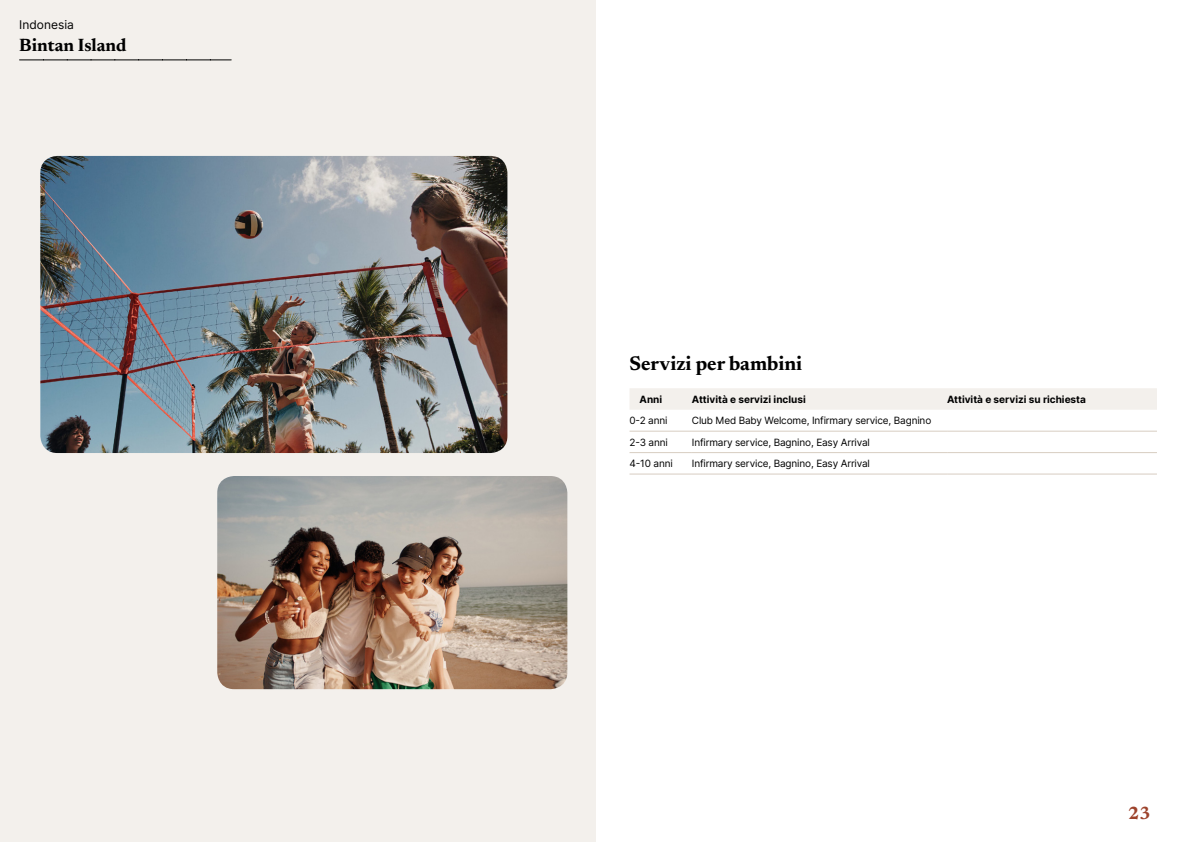
<style>
.page{position:relative;width:1191px;height:842px;background:#fff}
.page>*{position:absolute;margin:0;border:0;box-sizing:border-box;transform-origin:0 0}
.t1{font:700 20px "Newsreader 24 pt";color:#000}
.t2{font:700 18px "Newsreader 24 pt";color:#000}
.t3{font:700 18px "Newsreader 24 pt";color:#9d432c}
.t4{font:12px "Inter";color:#000}
.t5{font:10px "Inter";letter-spacing:-.015em;color:#000}
.t6{font:700 10px "Inter";color:#000}
</style>
<div class="page">
<div style="left:0;top:0;width:595px;height:842px;background:#f3f0ec"></div>
<img style="left:40px;top:156px;width:467px;height:297px">
<img style="left:217px;top:476px;width:350px;height:213px">
<svg style="left:20px;top:60px;width:211px;height:1px"></svg>
<div style="left:630px;top:388px;width:527px;height:22px;background:#f3f0ec"></div>
<hr style="left:629px;top:431px;width:63px;height:1px;background:#d7cdc1">
<hr style="left:692px;top:431px;width:255px;height:1px;background:#d7cdc1">
<hr style="left:947px;top:431px;width:210px;height:1px;background:#d7cdc1">
<hr style="left:629px;top:452px;width:63px;height:1px;background:#d7cdc1">
<hr style="left:692px;top:452px;width:255px;height:1px;background:#d7cdc1">
<hr style="left:947px;top:452px;width:210px;height:1px;background:#d7cdc1">
<hr style="left:629px;top:473px;width:63px;height:1px;background:#d7cdc1">
<hr style="left:692px;top:473px;width:255px;height:1px;background:#d7cdc1">
<hr style="left:947px;top:473px;width:210px;height:1px;background:#d7cdc1">
<p class="t4" style="left:19px;top:15px;width:56px">Indonesia</p>
<h2 class="t2" style="left:19px;top:32px;width:109px">Bintan Island</h2>
<h1 class="t1" style="left:629px;top:349px;width:174px">Servizi per bambini</h1>
<p class="t6" style="left:639px;top:392px;width:24px">Anni</p>
<p class="t6" style="left:692px;top:392px;width:115px">Attività e servizi inclusi</p>
<p class="t6" style="left:947px;top:392px;width:140px">Attività e servizi su richiesta</p>
<p class="t5" style="left:629px;top:413px;width:40px">0-2 anni</p>
<p class="t5" style="left:692px;top:413px;width:241px">Club Med Baby Welcome, Infirmary service, Bagnino</p>
<p class="t5" style="left:629px;top:435px;width:40px">2-3 anni</p>
<p class="t5" style="left:692px;top:435px;width:179px">Infirmary service, Bagnino, Easy Arrival</p>
<p class="t5" style="left:629px;top:456px;width:45px">4-10 anni</p>
<p class="t5" style="left:692px;top:456px;width:179px">Infirmary service, Bagnino, Easy Arrival</p>
<h2 class="t3" style="left:1128px;top:800px;width:24px">23</h2>
</div>
